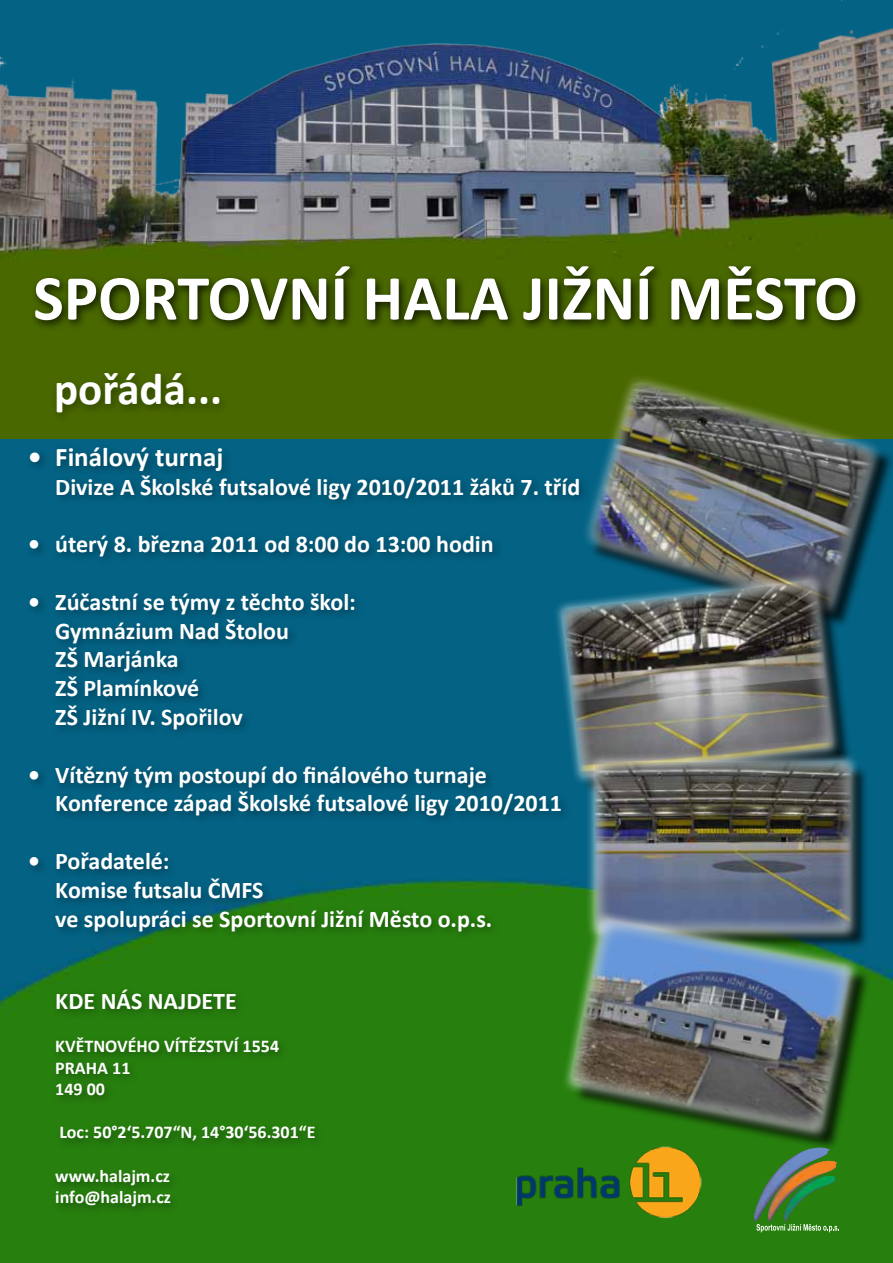
<style>
.page{position:relative;width:893px;height:1263px;background:#fff}
.page>*{position:absolute;margin:0;border:0;box-sizing:border-box;transform-origin:0 0}
.t1{font:700 64.5px "Calibri";color:#fff}
.t2{font:700 45px "Calibri";color:#fff}
.t3{font:700 27px "Calibri";color:#fff}
.t4{font:700 24px/28.8px "Calibri";color:#fff}
.t5{font:700 18px/21.6px "Calibri";color:#fff}
</style>
<div class="page">
<img style="left:0;top:438px;width:893px;height:825px">
<img style="left:0;top:0;width:893px;height:438px">
<div style="left:30px;top:261px;width:836px;height:70px;background:#000;opacity:.75"></div>
<svg style="left:574px;top:367px;width:315px;height:256px;background:#316329"></svg>
<img style="left:585px;top:378px;width:293px;height:233px">
<svg style="left:590px;top:570px;width:256px;height:182px;background:#275464"></svg>
<img style="left:590px;top:581px;width:245px;height:171px">
<div style="left:598px;top:764px;width:271px;height:186px;background:#000;opacity:.75"></div>
<div style="left:585px;top:752px;width:275px;height:189px;background:#fff;opacity:.75"></div>
<img style="left:595px;top:762px;width:255px;height:145px">
<div style="left:573px;top:921px;width:298px;height:231px;background:#000;opacity:.75"></div>
<svg style="left:558px;top:907px;width:306px;height:238px;background:#346f3b"></svg>
<img style="left:570px;top:918px;width:283px;height:216px">
<div style="left:51px;top:369px;width:179px;height:54px;background:#000;opacity:.36"></div>
<div style="left:25px;top:443px;width:565px;height:498px;background:#000;opacity:.36"></div>
<div style="left:51px;top:984px;width:274px;height:233px;background:#000;opacity:.36"></div>
<img style="left:829px;top:1174px;width:8px;height:2px">
<img style="left:829px;top:1161px;width:8px;height:13px">
<img style="left:754px;top:1148px;width:75px;height:74px">
<img style="left:753px;top:1150px;width:29px;height:69px">
<img style="left:755px;top:1150px;width:27px;height:63px">
<img style="left:759px;top:1149px;width:67px;height:55px">
<img style="left:791px;top:1148px;width:38px;height:18px">
<img style="left:793px;top:1148px;width:37px;height:15px">
<img style="left:784px;top:1176px;width:51px;height:46px">
<img style="left:782px;top:1177px;width:50px;height:42px">
<img style="left:784px;top:1177px;width:47px;height:38px">
<img style="left:787px;top:1177px;width:47px;height:32px">
<img style="left:810px;top:1176px;width:25px;height:11px">
<img style="left:812px;top:1176px;width:24px;height:10px">
<svg style="left:756px;top:1224px;width:83px;height:8px"></svg>
<img style="left:510px;top:1128px;width:222px;height:120px">
<h1 class="t1" style="left:33px;top:258px;width:826px">SPORTOVNÍ HALA JIŽNÍ MĚSTO</h1>
<h2 class="t2" style="left:54px;top:361px;width:170px">pořádá...</h2>
<p class="t3" style="left:28px;top:440px;width:196px">• Finálový turnaj</p>
<p class="t4" style="left:55px;top:471px;width:526px">Divize A Školské futsalové ligy 2010/2011 žáků 7. tříd</p>
<p class="t4" style="left:28px;top:529px;width:467px">• úterý 8. března 2011 od 8:00 do 13:00 hodin</p>
<p class="t4" style="left:55px;top:586px;width:302px;text-indent:-27px">• Zúčastní se týmy z těchto škol:<br>Gymnázium Nad Štolou<br>ZŠ Marjánka<br>ZŠ Plamínkové<br>ZŠ Jižní IV. Spořilov</p>
<p class="t4" style="left:55px;top:759px;width:508px;text-indent:-27px">• Vítězný tým postoupí do finálového turnaje<br>Konference západ Školské futsalové ligy 2010/2011</p>
<p class="t4" style="left:55px;top:845px;width:439px;text-indent:-27px">• Pořadatelé:<br>Komise futsalu ČMFS<br>ve spolupráci se Sportovní Jižní Město o.p.s.</p>
<p class="t4" style="left:55px;top:985px;width:183px">KDE NÁS NAJDETE</p>
<p class="t5" style="left:55px;top:1034px;width:225px">KVĚTNOVÉHO VÍTĚZSTVÍ 1554<br>PRAHA 11<br>149 00</p>
<p class="t5" style="left:59px;top:1121px;width:258px">Loc: 50°2‘5.707“N, 14°30‘56.301“E</p>
<p class="t5" style="left:55px;top:1164px;width:117px">www.halajm.cz info@halajm.cz</p>
</div>
